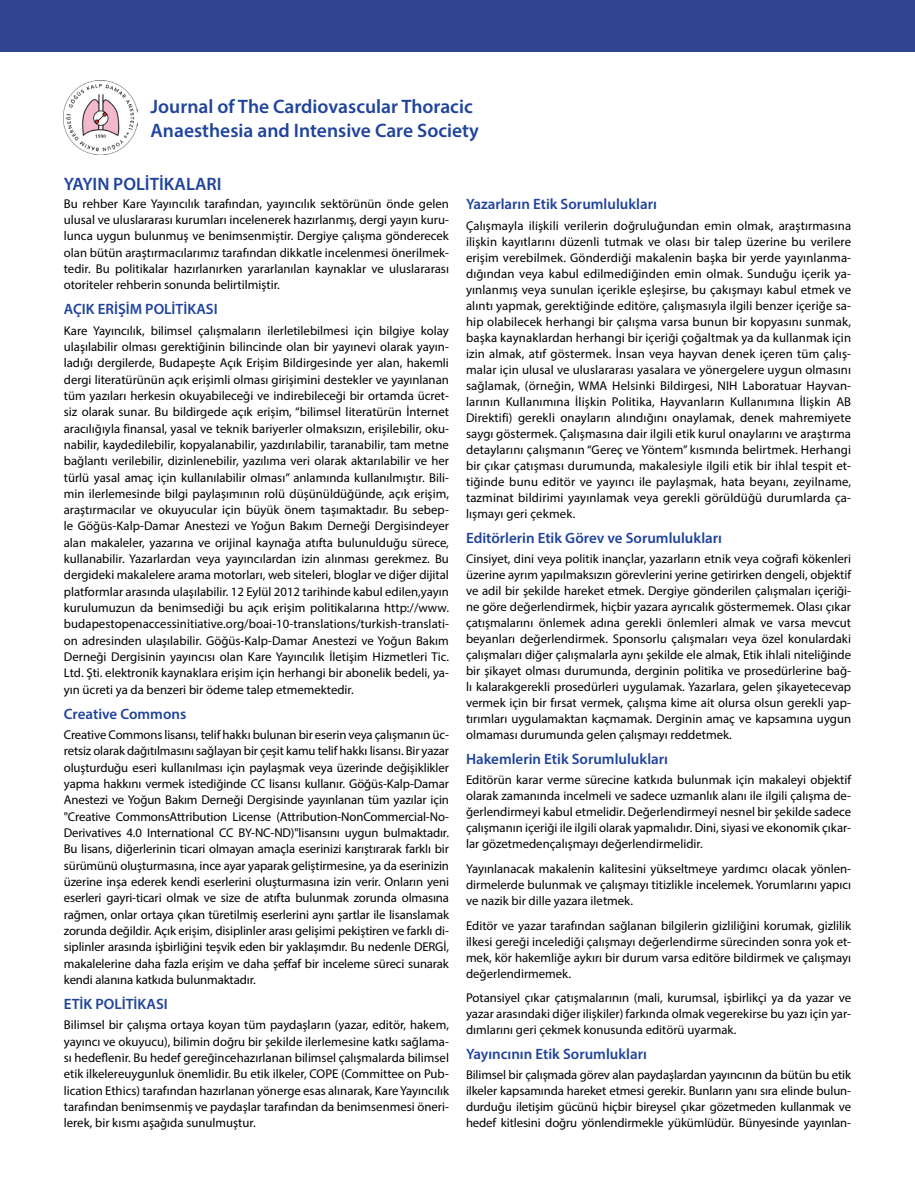
<style>
.page{position:relative;width:915px;height:1191px;background:#fff}
.page>*{position:absolute;margin:0;border:0;box-sizing:border-box;transform-origin:0 0}
.t1{font:600 19.5px/23.4px "Myriad Pro";color:#20449c}
.t2{font:600 18px "Myriad Pro";color:#20449c}
.t3{font:600 15px "Myriad Pro";color:#20449c}
.t4{font:12.75px/16.4px "Myriad Pro";color:#000;text-align:justify}
</style>
<div class="page">
<img style="left:64px;top:81px;width:74px;height:74px">
<div style="left:0;top:0;width:914px;height:52px;background:#304491"></div>
<h1 class="t1" style="left:151px;top:95px;width:330px">Journal of The Cardiovascular Thoracic<br>Anaesthesia and Intensive Care Society</h1>
<h2 class="t2" style="left:64px;top:172px;width:159px">YAYIN POLİTİKALARI</h2>
<p class="t4" style="left:64px;top:195px;width:386px">Bu rehber Kare Yayıncılık tarafından, yayıncılık sektörünün önde gelen ulusal ve uluslararası kurumları incelenerek hazırlanmış, dergi yayın kuru&shy;lunca uygun bulunmuş ve benimsenmiştir. Dergiye çalışma gönderecek olan bütün araştırmacılarımız tarafından dikkatle incelenmesi önerilmek&shy;tedir. Bu politikalar hazırlanırken yararlanılan kaynaklar ve uluslararası otoriteler rehberin sonunda belirtilmiştir.</p>
<p class="t3" style="left:64px;top:299px;width:155px">AÇIK ERİŞİM POLİTİKASI</p>
<p class="t4" style="left:64px;top:322px;width:386px">Kare Yayıncılık, bilimsel çalışmaların ilerletilebilmesi için bilgiye kolay ulaşılabilir olması gerektiğinin bilincinde olan bir yayınevi olarak yayın&shy;ladığı dergilerde, Budapeşte Açık Erişim Bildirgesinde yer alan, hakemli dergi literatürünün açık erişimli olması girişimini destekler ve yayınlanan tüm yazıları herkesin okuyabileceği ve indirebileceği bir ortamda ücret&shy;siz olarak sunar. Bu bildirgede açık erişim, “bilimsel literatürün İnternet aracılığıyla finansal, yasal ve teknik bariyerler olmaksızın, erişilebilir, oku&shy;nabilir, kaydedilebilir, kopyalanabilir, yazdırılabilir, taranabilir, tam metne bağlantı verilebilir, dizinlenebilir, yazılıma veri olarak aktarılabilir ve her türlü yasal amaç için kullanılabilir olması” anlamında kullanılmıştır. Bili&shy;min ilerlemesinde bilgi paylaşımının rolü düşünüldüğünde, açık erişim, araştırmacılar ve okuyucular için büyük önem taşımaktadır. Bu sebep&shy;le Göğüs-Kalp-Damar Anestezi ve Yoğun Bakım Derneği Dergisindeyer alan makaleler, yazarına ve orijinal kaynağa atıfta bulunulduğu sürece, kullanabilir. Yazarlardan veya yayıncılardan izin alınması gerekmez. Bu dergideki makalelere arama motorları, web siteleri, bloglar ve diğer dijital platformlar arasında ulaşılabilir. 12 Eylül 2012 tarihinde kabul edilen,yayın kurulumuzun da benimsediği bu açık erişim politikalarına http://www. budapestopenaccessinitiative.org/boai-10-translations/turkish-translati&shy;on adresinden ulaşılabilir. Göğüs-Kalp-Damar Anestezi ve Yoğun Bakım Derneği Dergisinin yayıncısı olan Kare Yayıncılık İletişim Hizmetleri Tic.<br>Ltd. Şti. elektronik kaynaklara erişim için herhangi bir abonelik bedeli, ya&shy;yın ücreti ya da benzeri bir ödeme talep etmemektedir.</p>
<p class="t3" style="left:64px;top:704px;width:124px">Creative Commons</p>
<p class="t4" style="left:64px;top:726px;width:386px">Creative Commons lisansı, telif hakkı bulunan bir eserin veya çalışmanın üc&shy;retsiz olarak dağıtılmasını sağlayan bir çeşit kamu telif hakkı lisansı. Bir yazar oluşturduğu eseri kullanılması için paylaşmak veya üzerinde değişiklikler yapma hakkını vermek istediğinde CC lisansı kullanır. Göğüs-Kalp-Damar Anestezi ve Yoğun Bakım Derneği Dergisinde yayınlanan tüm yazılar için "Creative CommonsAttribution License (Attribution-NonCommercial-No-Derivatives 4.0 International CC BY-NC-ND)"lisansını uygun bulmaktadır.<br>Bu lisans, diğerlerinin ticari olmayan amaçla eserinizi karıştırarak farklı bir sürümünü oluşturmasına, ince ayar yaparak geliştirmesine, ya da eserinizin üzerine inşa ederek kendi eserlerini oluşturmasına izin verir. Onların yeni eserleri gayri-ticari olmak ve size de atıfta bulunmak zorunda olmasına rağmen, onlar ortaya çıkan türetilmiş eserlerini aynı şartlar ile lisanslamak zorunda değildir. Açık erişim, disiplinler arası gelişimi pekiştiren ve farklı di&shy;siplinler arasında işbirliğini teşvik eden bir yaklaşımdır. Bu nedenle DERGİ, makalelerine daha fazla erişim ve daha şeffaf bir inceleme süreci sunarak kendi alanına katkıda bulunmaktadır.</p>
<p class="t3" style="left:64px;top:994px;width:105px">ETİK POLİTİKASI</p>
<p class="t4" style="left:64px;top:1016px;width:386px">Bilimsel bir çalışma ortaya koyan tüm paydaşların (yazar, editör, hakem, yayıncı ve okuyucu), bilimin doğru bir şekilde ilerlemesine katkı sağlama&shy;sı hedeflenir. Bu hedef gereğincehazırlanan bilimsel çalışmalarda bilimsel etik ilkelereuygunluk önemlidir. Bu etik ilkeler, COPE (Committee on Pub&shy;lication Ethics) tarafından hazırlanan yönerge esas alınarak, Kare Yayıncılık tarafından benimsenmiş ve paydaşlar tarafından da benimsenmesi öneri&shy;lerek, bir kısmı aşağıda sunulmuştur.</p>
<p class="t3" style="left:466px;top:195px;width:192px">Yazarların Etik Sorumlulukları</p>
<p class="t4" style="left:466px;top:217px;width:386px">Çalışmayla ilişkili verilerin doğruluğundan emin olmak, araştırmasına ilişkin kayıtlarını düzenli tutmak ve olası bir talep üzerine bu verilere erişim verebilmek. Gönderdiği makalenin başka bir yerde yayınlanma&shy;dığından veya kabul edilmediğinden emin olmak. Sunduğu içerik ya&shy;yınlanmış veya sunulan içerikle eşleşirse, bu çakışmayı kabul etmek ve alıntı yapmak, gerektiğinde editöre, çalışmasıyla ilgili benzer içeriğe sa&shy;hip olabilecek herhangi bir çalışma varsa bunun bir kopyasını sunmak, başka kaynaklardan herhangi bir içeriği çoğaltmak ya da kullanmak için izin almak, atıf göstermek. İnsan veya hayvan denek içeren tüm çalış&shy;malar için ulusal ve uluslararası yasalara ve yönergelere uygun olmasını sağlamak, (örneğin, WMA Helsinki Bildirgesi, NIH Laboratuar Hayvan&shy;larının Kullanımına İlişkin Politika, Hayvanların Kullanımına İlişkin AB Direktifi) gerekli onayların alındığını onaylamak, denek mahremiyete saygı göstermek. Çalışmasına dair ilgili etik kurul onaylarını ve araştırma detaylarını çalışmanın “Gereç ve Yöntem” kısmında belirtmek. Herhangi bir çıkar çatışması durumunda, makalesiyle ilgili etik bir ihlal tespit et&shy;tiğinde bunu editör ve yayıncı ile paylaşmak, hata beyanı, zeyilname, tazminat bildirimi yayınlamak veya gerekli görüldüğü durumlarda ça&shy;lışmayı geri çekmek.</p>
<p class="t3" style="left:466px;top:528px;width:257px">Editörlerin Etik Görev ve Sorumlulukları</p>
<p class="t4" style="left:466px;top:550px;width:386px">Cinsiyet, dini veya politik inançlar, yazarların etnik veya coğrafi kökenleri üzerine ayrım yapılmaksızın görevlerini yerine getirirken dengeli, objektif ve adil bir şekilde hareket etmek. Dergiye gönderilen çalışmaları içeriği&shy;ne göre değerlendirmek, hiçbir yazara ayrıcalık göstermemek. Olası çıkar çatışmalarını önlemek adına gerekli önlemleri almak ve varsa mevcut beyanları değerlendirmek. Sponsorlu çalışmaları veya özel konulardaki çalışmaları diğer çalışmalarla aynı şekilde ele almak, Etik ihlali niteliğinde bir şikayet olması durumunda, derginin politika ve prosedürlerine bağ&shy;lı kalarakgerekli prosedürleri uygulamak. Yazarlara, gelen şikayetecevap vermek için bir fırsat vermek, çalışma kime ait olursa olsun gerekli yap&shy;tırımları uygulamaktan kaçmamak. Derginin amaç ve kapsamına uygun olmaması durumunda gelen çalışmayı reddetmek.</p>
<p class="t3" style="left:466px;top:749px;width:203px">Hakemlerin Etik Sorumlulukları</p>
<p class="t4" style="left:466px;top:772px;width:386px">Editörün karar verme sürecine katkıda bulunmak için makaleyi objektif olarak zamanında incelmeli ve sadece uzmanlık alanı ile ilgili çalışma de&shy;ğerlendirmeyi kabul etmelidir. Değerlendirmeyi nesnel bir şekilde sadece çalışmanın içeriği ile ilgili olarak yapmalıdır. Dini, siyasi ve ekonomik çıkar&shy;lar gözetmedençalışmayı değerlendirmelidir.</p>
<p class="t4" style="left:466px;top:860px;width:386px">Yayınlanacak makalenin kalitesini yükseltmeye yardımcı olacak yönlen&shy;dirmelerde bulunmak ve çalışmayı titizlikle incelemek. Yorumlarını yapıcı ve nazik bir dille yazara iletmek.</p>
<p class="t4" style="left:466px;top:917px;width:386px">Editör ve yazar tarafından sağlanan bilgilerin gizliliğini korumak, gizlilik ilkesi gereği incelediği çalışmayı değerlendirme sürecinden sonra yok et&shy;mek, kör hakemliğe aykırı bir durum varsa editöre bildirmek ve çalışmayı değerlendirmemek.</p>
<p class="t4" style="left:466px;top:989px;width:386px">Potansiyel çıkar çatışmalarının (mali, kurumsal, işbirlikçi ya da yazar ve yazar arasındaki diğer ilişkiler) farkında olmak vegerekirse bu yazı için yar&shy;dımlarını geri çekmek konusunda editörü uyarmak.</p>
<p class="t3" style="left:466px;top:1044px;width:182px">Yayıncının Etik Sorumlukları</p>
<p class="t4" style="left:466px;top:1066px;width:386px">Bilimsel bir çalışmada görev alan paydaşlardan yayıncının da bütün bu etik ilkeler kapsamında hareket etmesi gerekir. Bunların yanı sıra elinde bulun&shy;durduğu iletişim gücünü hiçbir bireysel çıkar gözetmeden kullanmak ve hedef kitlesini doğru yönlendirmekle yükümlüdür. Bünyesinde yayınlan-</p>
</div>
